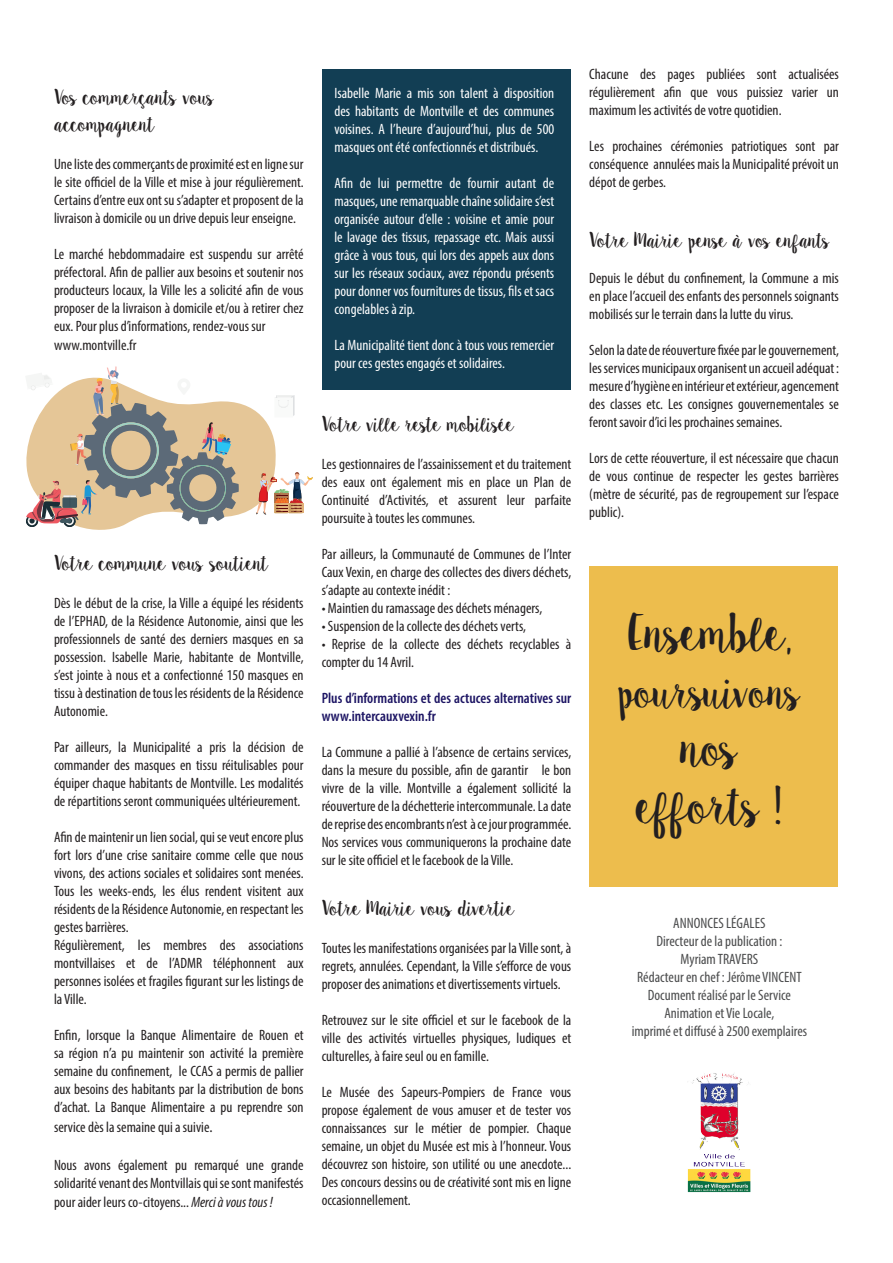
<style>
.page{position:relative;width:893px;height:1263px;background:#fff}
.page>*{position:absolute;margin:0;border:0;box-sizing:border-box;transform-origin:0 0}
.t1{font:48px "Sweet Pea";letter-spacing:-.07em;color:#231f20}
.t2{font:42px "Sweet Pea";letter-spacing:-.07em;color:#231f20}
.t3{font:19.5px "Sweet Pea";letter-spacing:-.07em;color:#231f20}
.t4{font:15px/18px "Myriad Variable Concept";letter-spacing:.03em;color:#231f20;text-align:justify}
.t5{font:15px/18px "Myriad Variable Concept";letter-spacing:.03em;color:#fff;text-align:justify}
.t6{font:15px "Myriad Variable Concept";letter-spacing:.03em;color:#4b4c4d}
.t7{font:15px/18px "Myriad Variable Concept";letter-spacing:.06em;color:#1c1463}
.s1{font-size:16.5px}
.s2{font-style:italic}
</style>
<div class="page">
<div style="left:322px;top:69px;width:249px;height:321px;background:#123e54"></div>
<svg style="left:80px;top:403px;width:196px;height:127px;fill:#e5c697"></svg>
<svg style="left:26px;top:366px;width:213px;height:161px"></svg>
<svg style="left:274px;top:395px;width:21px;height:22px"></svg>
<svg style="left:256px;top:472px;width:57px;height:43px"></svg>
<img style="left:279px;top:490px;width:24px;height:20px">
<div style="left:589px;top:566px;width:248px;height:320px;background:#edbd4d"></div>
<img style="left:687px;top:1073px;width:64px;height:120px">
<p class="t3" style="left:54px;top:86px;width:162px">Vos commerçants vous</p>
<p class="t3" style="left:54px;top:113px;width:103px">accompagnent</p>
<p class="t4" style="left:54px;top:155px;width:251px">Une liste des commerçants de proximité est en ligne sur le site officiel de la Ville et mise à jour régulièrement.<br>Certains d’entre eux ont su s’adapter et proposent de la livraison à domicile ou un drive depuis leur enseigne.</p>
<p class="t4" style="left:54px;top:245px;width:251px">Le marché hebdommadaire est suspendu sur arrêté préfectoral. Afin de pallier aux besoins et soutenir nos producteurs locaux, la Ville les a solicité afin de vous proposer de la livraison à domicile et/ou à retirer chez eux. Pour plus d’informations, rendez-vous sur</p>
<p class="t4" style="left:54px;top:336px;width:83px">www.montville.fr</p>
<p class="t3" style="left:54px;top:552px;width:216px">Votre commune vous soutient</p>
<p class="t4" style="left:54px;top:594px;width:251px">Dès le début de la crise, la Ville a équipé les résidents de l’EPHAD, de la Résidence Autonomie, ainsi que les professionnels de santé des derniers masques en sa possession. Isabelle Marie, habitante de Montville, s’est jointe à nous et a confectionné 150 masques en tissu à destination de tous les résidents de la Résidence Autonomie.</p>
<p class="t4" style="left:54px;top:738px;width:251px">Par ailleurs, la Municipalité a pris la décision de commander des masques en tissu réitulisables pour équiper chaque habitants de Montville. Les modalités de répartitions seront communiquées ultérieurement.</p>
<p class="t4" style="left:54px;top:828px;width:251px">Afin de maintenir un lien social, qui se veut encore plus fort lors d’une crise sanitaire comme celle que nous vivons, des actions sociales et solidaires sont menées.<br>Tous les weeks-ends, les élus rendent visitent aux résidents de la Résidence Autonomie, en respectant les gestes barrières.</p>
<p class="t4" style="left:54px;top:936px;width:251px">Régulièrement, les membres des associations montvillaises et de l’ADMR téléphonnent aux personnes isolées et fragiles figurant sur les listings de la Ville.</p>
<p class="t4" style="left:54px;top:1026px;width:251px">Enfin, lorsque la Banque Alimentaire de Rouen et sa région n’a pu maintenir son activité la première semaine du confinement, le CCAS a permis de pallier aux besoins des habitants par la distribution de bons d’achat. La Banque Alimentaire a pu reprendre son</p>
<p class="t4" style="left:54px;top:1118px;width:160px">service dès la semaine qui a suivie<span class="s1">.</span></p>
<p class="t4" style="left:54px;top:1155px;width:251px">Nous avons également pu remarqué une grande solidarité venant des Montvillais qui se sont manifestés</p>
<p class="t4" style="left:54px;top:1193px;width:220px">pour aider leurs co-citoyens... <span class="s2">Merci à vous tous !</span></p>
<p class="t5" style="left:334px;top:84px;width:221px">Isabelle Marie a mis son talent à disposition des habitants de Montville et des communes voisines. A l’heure d’aujourd’hui, plus de 500 masques ont été confectionnés et distribués.</p>
<p class="t5" style="left:334px;top:174px;width:221px">Afin de lui permettre de fournir autant de masques, une remarquable chaîne solidaire s’est organisée autour d’elle : voisine et amie pour le lavage des tissus, repassage etc. Mais aussi grâce à vous tous, qui lors des appels aux dons sur les réseaux sociaux, avez répondu présents pour donner vos fournitures de tissus, fils et sacs congelables à zip.</p>
<p class="t5" style="left:334px;top:336px;width:221px">La Municipalité tient donc à tous vous remercier pour ces gestes engagés et solidaires.</p>
<p class="t3" style="left:322px;top:413px;width:195px">Votre ville reste mobilisée</p>
<p class="t4" style="left:322px;top:455px;width:251px">Les gestionnaires de l’assainissement et du traitement des eaux ont également mis en place un Plan de Continuité d’Activités, et assurent leur parfaite poursuite à toutes les communes.</p>
<p class="t4" style="left:322px;top:545px;width:251px">Par ailleurs, la Communauté de Communes de l’Inter Caux Vexin, en charge des collectes des divers déchets, s’adapte au contexte inédit :</p>
<p class="t4" style="left:322px;top:599px;width:222px">• Maintien du ramassage des déchets ménagers,</p>
<p class="t4" style="left:322px;top:617px;width:206px">• Suspension de la collecte des déchets verts,</p>
<p class="t4" style="left:322px;top:635px;width:251px">• Reprise de la collecte des déchets recyclables à compter du 14 Avril.</p>
<p class="t7" style="left:322px;top:689px;width:250px">Plus d’informations et des actuces alternatives sur www.intercauxvexin.fr</p>
<p class="t4" style="left:322px;top:743px;width:251px">La Commune a pallié à l’absence de certains services, dans la mesure du possible, afin de garantir le bon vivre de la ville. Montville a également sollicité la réouverture de la déchetterie intercommunale. La date de reprise des encombrants n’est à ce jour programmée.<br>Nos services vous communiquerons la prochaine date sur le site officiel et le facebook de la Ville.</p>
<p class="t3" style="left:322px;top:897px;width:195px">Votre Mairie vous divertie</p>
<p class="t4" style="left:322px;top:939px;width:251px">Toutes les manifestations organisées par la Ville sont, à regrets, annulées. Cependant, la Ville s’efforce de vous proposer des animations et divertissements virtuels.</p>
<p class="t4" style="left:322px;top:1011px;width:251px">Retrouvez sur le site officiel et sur le facebook de la ville des activités virtuelles physiques, ludiques et culturelles, à faire seul ou en famille.</p>
<p class="t4" style="left:322px;top:1083px;width:251px">Le Musée des Sapeurs-Pompiers de France vous propose également de vous amuser et de tester vos connaissances sur le métier de pompier. Chaque semaine, un objet du Musée est mis à l’honneur. Vous découvrez son histoire, son utilité ou une anecdote...<br>Des concours dessins ou de créativité sont mis en ligne occasionnellement.</p>
<p class="t4" style="left:589px;top:65px;width:251px">Chacune des pages publiées sont actualisées régulièrement afin que vous puissiez varier un maximum les activités de votre quotidien.</p>
<p class="t4" style="left:589px;top:137px;width:251px">Les prochaines cérémonies patriotiques sont par conséquence annulées mais la Municipalité prévoit un dépot de gerbes.</p>
<p class="t3" style="left:589px;top:228px;width:242px">Votre Mairie pense à vos enfants</p>
<p class="t4" style="left:589px;top:269px;width:251px">Depuis le début du confinement, la Commune a mis en place l’accueil des enfants des personnels soignants mobilisés sur le terrain dans la lutte du virus.</p>
<p class="t4" style="left:589px;top:341px;width:251px">Selon la date de réouverture fixée par le gouvernement, les services municipaux organisent un accueil adéquat : mesure d’hygiène en intérieur et extérieur, agencement des classes etc. Les consignes gouvernementales se feront savoir d’ici les prochaines semaines.</p>
<p class="t4" style="left:589px;top:449px;width:251px">Lors de cette réouverture, il est nécessaire que chacun de vous continue de respecter les gestes barrières (mètre de sécurité, pas de regroupement sur l’espace public).</p>
<p class="t1" style="left:627px;top:605px;width:166px">Ensemble,</p>
<p class="t2" style="left:617px;top:668px;width:185px">poursuivons</p>
<p class="t1" style="left:680px;top:720px;width:60px">nos</p>
<p class="t1" style="left:635px;top:777px;width:149px">efforts !</p>
<p class="t6" style="left:673px;top:914px;width:93px">ANNONCES LÉGALES</p>
<p class="t6" style="left:656px;top:932px;width:127px">Directeur de la publication :</p>
<p class="t6" style="left:680px;top:950px;width:79px">Myriam TRAVERS</p>
<p class="t6" style="left:637px;top:968px;width:166px">Rédacteur en chef : Jérôme VINCENT</p>
<p class="t6" style="left:648px;top:986px;width:144px">Document réalisé par le Service</p>
<p class="t6" style="left:664px;top:1004px;width:111px">Animation et Vie Locale,</p>
<p class="t6" style="left:632px;top:1022px;width:177px">imprimé et diffusé à 2500 exemplaires</p>
</div>
